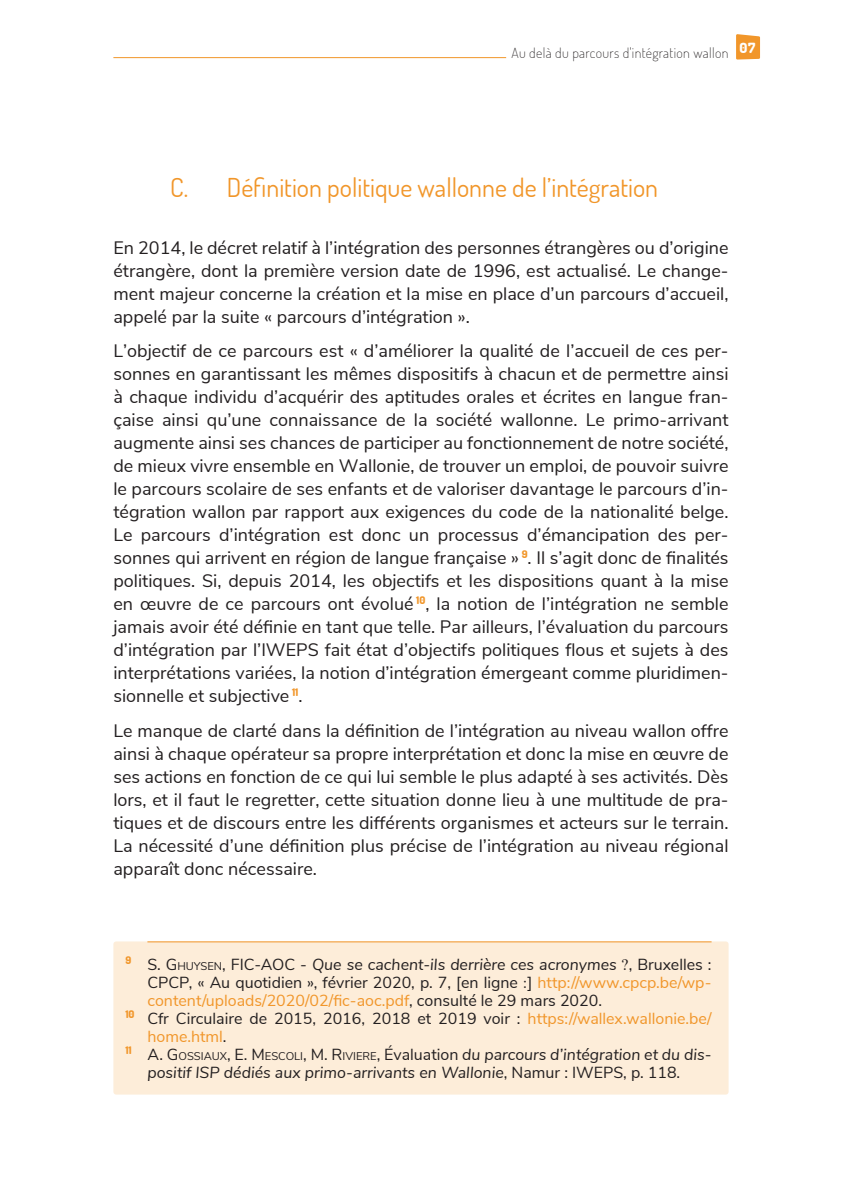
<style>
.page{position:relative;width:842px;height:1191px;background:#fff}
.page>*{position:absolute;margin:0;border:0;box-sizing:border-box;transform-origin:0 0}
.t1{font:26px "Dosis";color:#f1962a}
.t2{font:18px/23px "Nunito Sans";color:#231f20;text-align:justify}
.t3{font:italic 16px "Nunito Sans";color:#231f20}
.t4{font:16px "Nunito Sans";color:#231f20}
.t5{font:16px "Nunito Sans";color:#f1962a}
.t6{font:200 14px "Dosis";letter-spacing:.025em;color:#231f20}
.s1{font-style:normal}
.s2{font-style:normal;font-size:11.2px}
.s3{font-family:"Times New Roman";font-style:normal}
.s4{font-family:"Times New Roman"}
.s5{color:#f1962a}
.s6{color:#231f20}
</style>
<div class="page">
<hr style="left:113px;top:57px;width:616px;height:1px;background:#f1962a">
<div style="left:506px;top:52px;width:228px;height:10px;background:#fff"></div>
<svg style="left:736px;top:34px;width:24px;height:26px"></svg>
<div style="left:113px;top:941px;width:616px;height:153px;background:#fdedd9;border-radius:3px"></div>
<hr style="left:147px;top:941px;width:564px;height:1px;background:#f1962a">
<p class="t6" style="left:511px;top:44px;width:245px">Au delà du parcours d'intégration wallon <sup>07</sup></p>
<h1 class="t1" style="left:170px;top:170px;width:490px">C. Définition politique wallonne de l’intégration</h1>
<p class="t2" style="left:113px;top:235px;width:617px">En 2014, le décret relatif à l’intégration des personnes étrangères ou d’origine étrangère, dont la première version date de 1996, est actualisé. Le change&shy;ment majeur concerne la création et la mise en place d’un parcours d’accueil, appelé par la suite « parcours d’intégration ».</p>
<p class="t2" style="left:113px;top:338px;width:617px">L’objectif de ce parcours est « d’améliorer la qualité de l’accueil de ces per&shy;sonnes en garantissant les mêmes dispositifs à chacun et de permettre ainsi à chaque individu d’acquérir des aptitudes orales et écrites en langue fran&shy;çaise ainsi qu’une connaissance de la société wallonne. Le primo-arrivant augmente ainsi ses chances de participer au fonctionnement de notre société, de mieux vivre ensemble en Wallonie, de trouver un emploi, de pouvoir suivre le parcours scolaire de ses enfants et de valoriser davantage le parcours d’in&shy;tégration wallon par rapport aux exigences du code de la nationalité belge.<br>Le parcours d’intégration est donc un processus d’émancipation des per&shy;sonnes qui arrivent en région de langue française » <sup>9</sup>. Il s’agit donc de finalités politiques. Si, depuis 2014, les objectifs et les dispositions quant à la mise en œuvre de ce parcours ont évolué <sup>10</sup>, la notion de l’intégration ne semble jamais avoir été définie en tant que telle. Par ailleurs, l’évaluation du parcours d’intégration par l’IWEPS fait état d’objectifs politiques flous et sujets à des interprétations variées, la notion d’intégration émergeant comme pluridimen&shy;sionnelle et subjective <sup>11</sup>.</p>
<p class="t2" style="left:113px;top:718px;width:617px">Le manque de clarté dans la définition de l’intégration au niveau wallon offre ainsi à chaque opérateur sa propre interprétation et donc la mise en œuvre de ses actions en fonction de ce qui lui semble le plus adapté à ses activités. Dès lors, et il faut le regretter, cette situation donne lieu à une multitude de pra&shy;tiques et de discours entre les différents organismes et acteurs sur le terrain.<br>La nécessité d’une définition plus précise de l’intégration au niveau régional apparaît donc nécessaire.</p>
<p class="t3" style="left:125px;top:952px;width:588px"><sup>9</sup> <span class="s1">S. G</span> <span class="s2">HUYSEN</span><span class="s1">, FIC-AOC -</span> Que se cachent-ils derrière ces acronymes <span class="s3">?</span><span class="s1">, Bruxelles :</span></p>
<p class="t4" style="left:147px;top:970px;width:566px">CPCP, « Au quotidien », février 2020, p. 7, [en ligne <span class="s4">:</span>] <span class="s5">http://www.cpcp.be/wp-</span></p>
<p class="t5" style="left:147px;top:988px;width:456px">content/uploads/2020/02/fic-aoc.pdf<span class="s6">, consulté le 29 mars 2020.</span></p>
<p class="t4" style="left:125px;top:1006px;width:588px"><sup>10</sup> Cfr Circulaire de 2015, 2016, 2018 et 2019 voir : <span class="s5">https://wallex.wallonie.be/</span></p>
<p class="t5" style="left:147px;top:1024px;width:81px">home.html<span class="s6">.</span></p>
<p class="t3" style="left:125px;top:1042px;width:588px"><sup>11</sup> <span class="s1">A. G</span> <span class="s2">OSS IAUX</span><span class="s1">, E. M</span> <span class="s2">ESCOLI</span><span class="s1">, M . R</span> <span class="s2">IVIERE</span><span class="s1">, Évaluation</span> du parcours d’intégration et du dis-</p>
<p class="t3" style="left:147px;top:1060px;width:534px">positif ISP dédiés aux primo-arrivants en Wallonie<span class="s1">, Namur : IWEPS, p. 118.</span></p>
</div>
